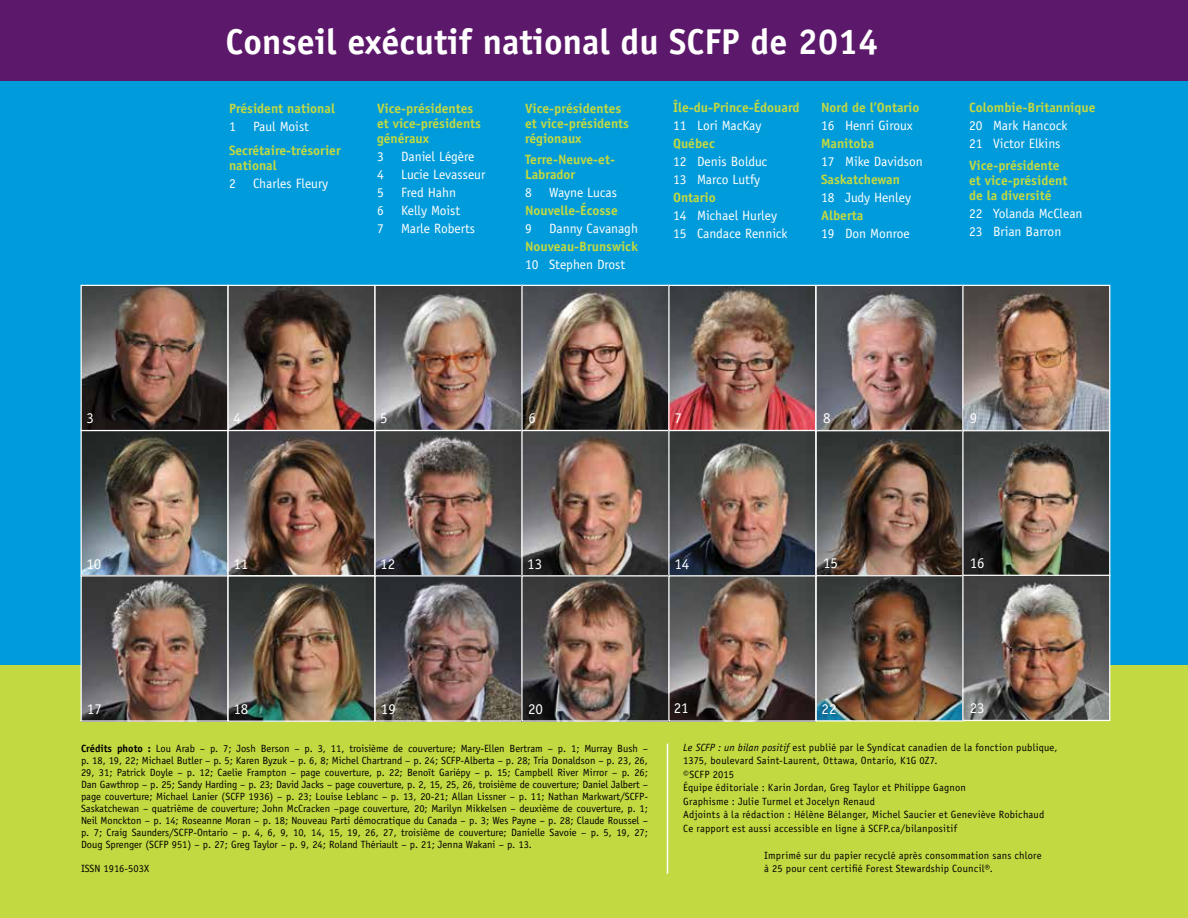
<style>
.page{position:relative;width:1188px;height:918px;background:#fff}
.page>*{position:absolute;margin:0;border:0;box-sizing:border-box;transform-origin:0 0}
.t1{font:700 36px "Officina Sans";color:#fff}
.t2{font:15px "Officina Sans";color:#fff}
.t3{font:700 13.5px/15px "Officina Sans Std";color:#c3d941}
.t4{font:13.5px/18px "Officina Sans Std";color:#fff}
.t5{font:10.5px/12px "Officina Sans Std";letter-spacing:.02em;color:#000}
.t6{font:10.5px "Officina Sans Std";color:#000}
.s1{font-weight:700}
.s2{font-style:italic}
</style>
<div class="page">
<div style="left:0;top:0;width:1188px;height:665px;background:#009bda"></div>
<div style="left:0;top:0;width:1188px;height:81px;background:#5c186a"></div>
<div style="left:0;top:665px;width:1188px;height:253px;background:#c3d941"></div>
<img style="left:83px;top:287px;width:1025px;height:433px">
<div style="left:81px;top:430px;width:148px;height:146px;border:1px solid #fff"></div>
<div style="left:81px;top:575px;width:148px;height:147px;border:1px solid #fff"></div>
<div style="left:81px;top:285px;width:148px;height:146px;border:1px solid #fff"></div>
<div style="left:227px;top:285px;width:149px;height:146px;border:1px solid #fff"></div>
<div style="left:374px;top:285px;width:148px;height:146px;border:1px solid #fff"></div>
<div style="left:521px;top:285px;width:148px;height:146px;border:1px solid #fff"></div>
<div style="left:668px;top:285px;width:148px;height:146px;border:1px solid #fff"></div>
<div style="left:815px;top:285px;width:149px;height:146px;border:1px solid #fff"></div>
<div style="left:815px;top:430px;width:149px;height:146px;border:1px solid #fff"></div>
<div style="left:815px;top:575px;width:149px;height:147px;border:1px solid #fff"></div>
<div style="left:962px;top:285px;width:148px;height:146px;border:1px solid #fff"></div>
<div style="left:962px;top:430px;width:148px;height:146px;border:1px solid #fff"></div>
<div style="left:962px;top:575px;width:148px;height:146px;border:1px solid #fff"></div>
<div style="left:227px;top:430px;width:149px;height:146px;border:1px solid #fff"></div>
<div style="left:227px;top:575px;width:149px;height:147px;border:1px solid #fff"></div>
<div style="left:374px;top:430px;width:148px;height:146px;border:1px solid #fff"></div>
<div style="left:521px;top:430px;width:148px;height:146px;border:1px solid #fff"></div>
<div style="left:668px;top:430px;width:148px;height:146px;border:1px solid #fff"></div>
<div style="left:374px;top:575px;width:148px;height:147px;border:1px solid #fff"></div>
<div style="left:521px;top:575px;width:148px;height:147px;border:1px solid #fff"></div>
<div style="left:668px;top:575px;width:148px;height:147px;border:1px solid #fff"></div>
<hr style="left:667px;top:744px;width:1px;height:130px;background:#fff">
<h1 class="t1" style="left:225px;top:19px;width:654px">Conseil exécutif national du SCFP de 2014</h1>
<p class="t3" style="left:229px;top:100px;width:108px">Président national</p>
<p class="t4" style="left:229px;top:117px;width:8px">1</p>
<p class="t4" style="left:253px;top:117px;width:58px">Paul Moist</p>
<p class="t3" style="left:229px;top:142px;width:113px">Secrétaire-trésorier national</p>
<p class="t4" style="left:229px;top:174px;width:8px">2</p>
<p class="t4" style="left:253px;top:174px;width:77px">Charles Fleury</p>
<p class="t3" style="left:377px;top:100px;width:106px">Vice-présidentes et vice-présidents généraux</p>
<p class="t4" style="left:377px;top:147px;width:8px">3</p>
<p class="t4" style="left:401px;top:147px;width:75px">Daniel Légère</p>
<p class="t4" style="left:377px;top:165px;width:8px">4</p>
<p class="t4" style="left:401px;top:165px;width:86px">Lucie Levasseur</p>
<p class="t4" style="left:377px;top:183px;width:8px">5</p>
<p class="t4" style="left:401px;top:183px;width:57px">Fred Hahn</p>
<p class="t4" style="left:377px;top:201px;width:8px">6</p>
<p class="t4" style="left:401px;top:201px;width:61px">Kelly Moist</p>
<p class="t4" style="left:377px;top:219px;width:8px">7</p>
<p class="t4" style="left:401px;top:219px;width:76px">Marle Roberts</p>
<p class="t3" style="left:525px;top:100px;width:106px">Vice-présidentes et vice-présidents régionaux</p>
<p class="t3" style="left:525px;top:152px;width:92px">Terre-Neuve-et-<br>Labrador</p>
<p class="t4" style="left:525px;top:184px;width:8px">8</p>
<p class="t4" style="left:549px;top:184px;width:70px">Wayne Lucas</p>
<p class="t3" style="left:525px;top:203px;width:94px">Nouvelle-Écosse</p>
<p class="t4" style="left:525px;top:220px;width:8px">9</p>
<p class="t4" style="left:549px;top:220px;width:91px">Danny Cavanagh</p>
<p class="t3" style="left:525px;top:239px;width:115px">Nouveau-Brunswick</p>
<p class="t4" style="left:525px;top:256px;width:102px">10 Stephen Drost</p>
<p class="t3" style="left:673px;top:100px;width:128px">Île-du-Prince-Édouard</p>
<p class="t4" style="left:673px;top:117px;width:90px">11 Lori MacKay</p>
<p class="t3" style="left:673px;top:136px;width:43px">Québec</p>
<p class="t4" style="left:673px;top:153px;width:96px">12 Denis Bolduc<br>13 Marco Lutfy</p>
<p class="t3" style="left:673px;top:190px;width:44px">Ontario</p>
<p class="t4" style="left:673px;top:207px;width:116px">14 Michael Hurley<br>15 Candace Rennick</p>
<p class="t3" style="left:821px;top:100px;width:100px">Nord de l’Ontario</p>
<p class="t4" style="left:821px;top:117px;width:93px">16 Henri Giroux</p>
<p class="t3" style="left:821px;top:136px;width:55px">Manitoba</p>
<p class="t4" style="left:821px;top:153px;width:103px">17 Mike Davidson</p>
<p class="t3" style="left:821px;top:172px;width:81px">Saskatchewan</p>
<p class="t4" style="left:821px;top:189px;width:92px">18 Judy Henley</p>
<p class="t3" style="left:821px;top:208px;width:44px">Alberta</p>
<p class="t4" style="left:821px;top:225px;width:90px">19 Don Monroe</p>
<p class="t3" style="left:969px;top:100px;width:128px">Colombie-Britannique</p>
<p class="t4" style="left:969px;top:117px;width:100px">20 Mark Hancock<br>21 Victor Elkins</p>
<p class="t3" style="left:969px;top:158px;width:100px">Vice-présidente et vice-président de la diversité</p>
<p class="t4" style="left:969px;top:205px;width:115px">22 Yolanda McClean<br>23 Brian Barron</p>
<h2 class="t2" style="left:86px;top:409px;width:9px">3</h2>
<h2 class="t2" style="left:233px;top:409px;width:9px">4</h2>
<h2 class="t2" style="left:380px;top:409px;width:9px">5</h2>
<h2 class="t2" style="left:528px;top:409px;width:9px">6</h2>
<h2 class="t2" style="left:674px;top:409px;width:9px">7</h2>
<h2 class="t2" style="left:823px;top:409px;width:9px">8</h2>
<h2 class="t2" style="left:970px;top:409px;width:9px">9</h2>
<h2 class="t2" style="left:86px;top:555px;width:16px">10</h2>
<h2 class="t2" style="left:233px;top:555px;width:16px">11</h2>
<h2 class="t2" style="left:380px;top:555px;width:16px">12</h2>
<h2 class="t2" style="left:527px;top:555px;width:16px">13</h2>
<h2 class="t2" style="left:674px;top:555px;width:16px">14</h2>
<h2 class="t2" style="left:823px;top:555px;width:16px">15</h2>
<h2 class="t2" style="left:970px;top:555px;width:16px">16</h2>
<h2 class="t2" style="left:970px;top:699px;width:16px">23</h2>
<h2 class="t2" style="left:87px;top:700px;width:16px">17</h2>
<h2 class="t2" style="left:234px;top:700px;width:16px">18</h2>
<h2 class="t2" style="left:381px;top:700px;width:16px">19</h2>
<h2 class="t2" style="left:528px;top:700px;width:16px">20</h2>
<h2 class="t2" style="left:674px;top:700px;width:16px">21</h2>
<p class="t5" style="left:81px;top:742px;width:569px;text-align:justify"><span class="s1">Crédits photo :</span> Lou Arab – p. 7; Josh Berson – p. 3, 11, troisième de couverture; Mary-Ellen Bertram – p. 1; Murray Bush – p. 18, 19, 22; Michael Butler – p. 5; Karen Byzuk – p. 6, 8; Michel Chartrand – p. 24; SCFP-Alberta – p. 28; Tria Donaldson – p. 23, 26, 29, 31; Patrick Doyle – p. 12; Caelie Frampton – page couverture, p. 22; Benoît Gariépy – p. 15; Campbell River Mirror – p. 26; Dan Gawthrop – p. 25; Sandy Harding – p. 23; David Jacks – page couverture, p. 2, 15, 25, 26, troisième de couverture; Daniel Jalbert – page couverture; Michael Lanier (SCFP 1936) – p. 23; Louise Leblanc – p. 13, 20-21; Allan Lissner – p. 11; Nathan Markwart/SCFP-Saskatchewan – quatrième de couverture; John McCracken –page couverture, 20; Marilyn Mikkelsen – deuxième de couverture, p. 1; Neil Monckton – p. 14; Roseanne Moran – p. 18; Nouveau Parti démocratique du Canada – p. 3; Wes Payne – p. 28; Claude Roussel – p. 7; Craig Saunders/SCFP-Ontario – p. 4, 6, 9, 10, 14, 15, 19, 26, 27, troisième de couverture; Danielle Savoie – p. 5, 19, 27; Doug Sprenger (SCFP 951) – p. 27; Greg Taylor – p. 9, 24; Roland Thériault – p. 21; Jenna Wakani – p. 13.</p>
<p class="t6" style="left:81px;top:862px;width:70px">ISSN 1916-503X</p>
<h2 class="t2" style="left:822px;top:701px;width:16px">22</h2>
<p class="t5" style="left:683px;top:740px;width:376px;line-height:13.5px"><span class="s2">Le SCFP : un bilan positif</span> est publié par le Syndicat canadien de la fonction publique, 1375, boulevard Saint-Laurent, Ottawa, Ontario, K1G 0Z7.<br>©SCFP 2015<br>Équipe éditoriale : Karin Jordan, Greg Taylor et Philippe Gagnon<br>Graphisme : Julie Turmel et Jocelyn Renaud<br>Adjoints à la rédaction : Hélène Bélanger, Michel Saucier et Geneviève Robichaud<br>Ce rapport est aussi accessible en ligne à SCFP.ca/bilanpositif</p>
<p class="t5" style="left:764px;top:848px;width:279px;line-height:13.5px">Imprimé sur du papier recyclé après consommation sans chlore à 25 pour cent certifié Forest Stewardship Council®.</p>
</div>
